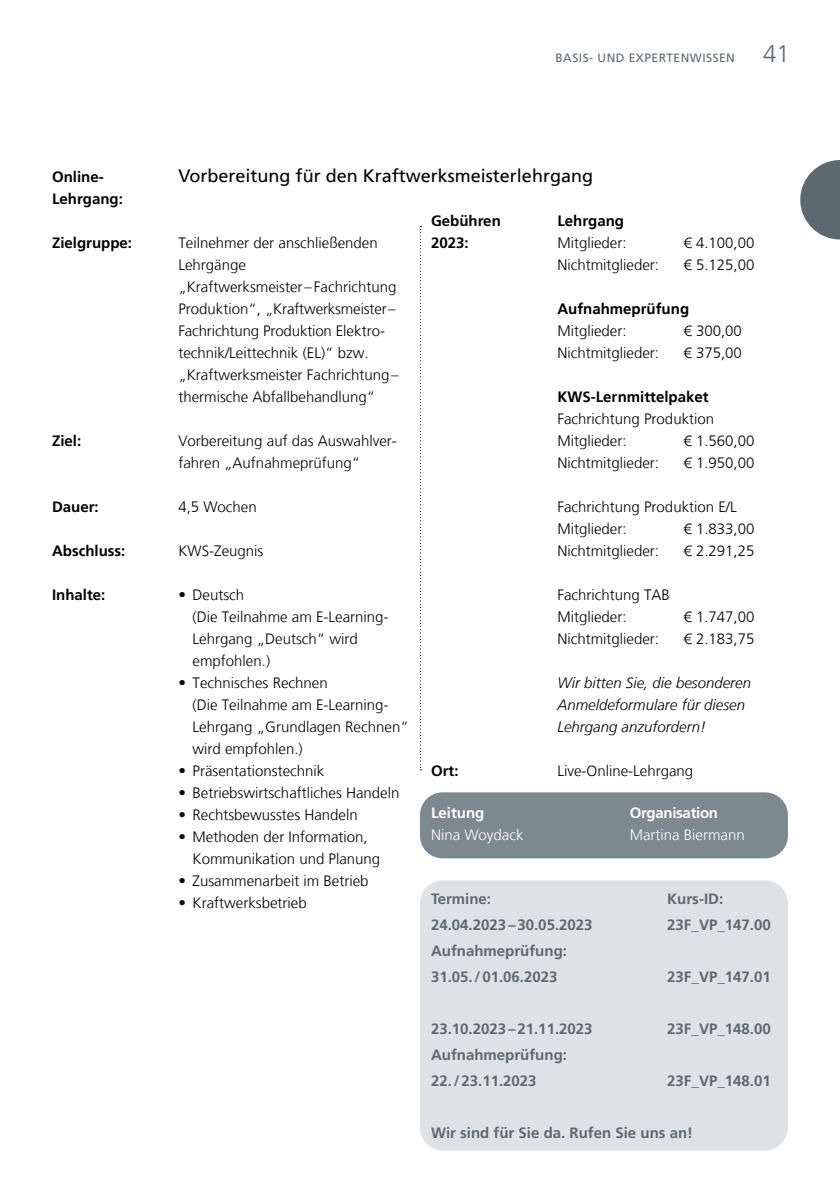
<style>
.page{position:relative;width:840px;height:1191px;background:#fff}
.page>*{position:absolute;margin:0;border:0;box-sizing:border-box;transform-origin:0 0}
.t1{font:18px "Frutiger LT";color:#000}
.t2{font:300 15px/22px "Frutiger LT";color:#000}
.t3{font:700 15px/26px "Frutiger LT Com";color:#5d6970}
.t4{font:700 15px/22px "Frutiger LT Com";color:#000}
.t5{font:italic 300 15px/22px "Frutiger LT";color:#000}
.t6{font:700 15px "Frutiger LT";color:#000}
.t7{font:300 15px "Frutiger LT";color:#fff}
.t8{font:700 15px "Frutiger LT Com";letter-spacing:-.02em;color:#fff}
.t9{font:700 15px "Frutiger LT Com";color:#fff}
.t10{font:12px "Frutiger LT";letter-spacing:.04em;color:#5d6970}
.s1{font-weight:300;font-size:24px}
</style>
<div class="page">
<svg style="left:800px;top:160px;width:39px;height:79px"></svg>
<svg style="left:420px;top:226px;width:1px;height:544px"></svg>
<div style="left:419px;top:880px;width:368px;height:270px;background:#dee2e5;border-radius:23px"></div>
<div style="left:419px;top:792px;width:368px;height:66px;background:#7c8990;border-radius:23px"></div>
<p class="t4" style="left:52px;top:166px;width:72px">Online-<br>Lehrgang:</p>
<p class="t4" style="left:52px;top:232px;width:82px">Zielgruppe:</p>
<p class="t4" style="left:52px;top:430px;width:31px">Ziel:</p>
<p class="t4" style="left:52px;top:496px;width:48px">Dauer:</p>
<p class="t4" style="left:52px;top:540px;width:75px">Abschluss:</p>
<p class="t4" style="left:52px;top:584px;width:55px">Inhalte:</p>
<p class="t10" style="left:555px;top:51px;width:236px">BASIS- UND EXPERTENWISSEN <span class="s1">41</span></p>
<p class="t1" style="left:178px;top:165px;width:416px">Vorbereitung für den Kraftwerksmeisterlehrgang</p>
<p class="t2" style="left:178px;top:232px;width:222px">Teilnehmer der anschließenden<br>Lehrgänge<br>„Kraftwerksmeister –Fachrichtung<br>Produktion“, „Kraftwerksmeister–<br>Fachrichtung Produktion Elektro&shy;technik/Leittechnik (EL)“ bzw. „Kraftwerksmeister Fachrichtung– thermische Abfallbehandlung“</p>
<p class="t2" style="left:178px;top:430px;width:220px">Vorbereitung auf das Auswahlver&shy;fahren „Aufnahmeprüfung“</p>
<p class="t2" style="left:178px;top:496px;width:80px">4,5 Wochen</p>
<p class="t2" style="left:178px;top:540px;width:87px">KWS-Zeugnis</p>
<p class="t2" style="left:192px;top:584px;width:197px;text-indent:-14px">• Deutsch<br>(Die Teilnahme am E-Learning-<br>Lehrgang „Deutsch“ wird empfohlen.)</p>
<p class="t2" style="left:192px;top:672px;width:217px;text-indent:-14px">• Technisches Rechnen<br>(Die Teilnahme am E-Learning-<br>Lehrgang „Grundlagen Rechnen“ wird empfohlen.)</p>
<p class="t2" style="left:178px;top:760px;width:147px">• Präsentationstechnik</p>
<p class="t2" style="left:178px;top:782px;width:222px">• Betriebswirtschaftliches Handeln</p>
<p class="t2" style="left:178px;top:804px;width:181px">• Rechtsbewusstes Handeln</p>
<p class="t2" style="left:192px;top:826px;width:189px;text-indent:-14px">• Methoden der Information,<br>Kommunikation und Planung</p>
<p class="t2" style="left:178px;top:870px;width:192px">• Zusammenarbeit im Betrieb</p>
<p class="t2" style="left:178px;top:892px;width:130px">• Kraftwerksbetrieb</p>
<p class="t4" style="left:431px;top:210px;width:71px">Gebühren<br>2023:</p>
<p class="t4" style="left:431px;top:760px;width:29px">Ort:</p>
<p class="t6" style="left:557px;top:212px;width:68px">Lehrgang</p>
<p class="t2" style="left:557px;top:232px;width:71px">Mitglieder:</p>
<p class="t2" style="left:683px;top:232px;width:72px">€ 4.100,00</p>
<p class="t2" style="left:557px;top:254px;width:103px">Nichtmitglieder:</p>
<p class="t2" style="left:683px;top:254px;width:72px">€ 5.125,00</p>
<p class="t6" style="left:557px;top:300px;width:133px">Aufnahmeprüfung</p>
<p class="t2" style="left:557px;top:320px;width:71px">Mitglieder:</p>
<p class="t2" style="left:683px;top:320px;width:60px">€ 300,00</p>
<p class="t2" style="left:557px;top:342px;width:103px">Nichtmitglieder:</p>
<p class="t2" style="left:683px;top:342px;width:60px">€ 375,00</p>
<p class="t6" style="left:557px;top:388px;width:153px">KWS-Lernmittelpaket</p>
<p class="t2" style="left:557px;top:408px;width:158px">Fachrichtung Produktion<br>Mitglieder:</p>
<p class="t2" style="left:683px;top:430px;width:72px">€ 1.560,00</p>
<p class="t2" style="left:557px;top:452px;width:103px">Nichtmitglieder:</p>
<p class="t2" style="left:683px;top:452px;width:72px">€ 1.950,00</p>
<p class="t2" style="left:557px;top:496px;width:181px">Fachrichtung Produktion E/L<br>Mitglieder:</p>
<p class="t2" style="left:683px;top:518px;width:72px">€ 1.833,00</p>
<p class="t2" style="left:557px;top:540px;width:103px">Nichtmitglieder:</p>
<p class="t2" style="left:683px;top:540px;width:72px">€ 2.291,25</p>
<p class="t2" style="left:557px;top:584px;width:114px">Fachrichtung TAB<br>Mitglieder:</p>
<p class="t2" style="left:683px;top:606px;width:72px">€ 1.747,00</p>
<p class="t2" style="left:557px;top:628px;width:103px">Nichtmitglieder:</p>
<p class="t2" style="left:683px;top:628px;width:72px">€ 2.183,75</p>
<p class="t5" style="left:557px;top:672px;width:195px">Wir bitten Sie, die besonderen<br>Anmeldeformulare für diesen<br>Lehrgang anzufordern!</p>
<p class="t2" style="left:557px;top:760px;width:137px">Live-Online-Lehrgang</p>
<p class="t9" style="left:431px;top:804px;width:55px">Leitung</p>
<p class="t8" style="left:629px;top:804px;width:90px">Organisation</p>
<p class="t7" style="left:431px;top:826px;width:94px">Nina Woydack</p>
<p class="t7" style="left:629px;top:826px;width:117px">Martina Biermann</p>
<p class="t3" style="left:431px;top:885px;width:62px">Termine:</p>
<p class="t3" style="left:667px;top:885px;width:57px">Kurs-ID:</p>
<p class="t3" style="left:431px;top:911px;width:163px">24.04.2023–30.05.2023</p>
<p class="t3" style="left:667px;top:911px;width:105px">23F_VP_147.00</p>
<p class="t3" style="left:431px;top:937px;width:137px">Aufnahmeprüfung:<br>31.05./01.06.2023</p>
<p class="t3" style="left:667px;top:963px;width:105px">23F_VP_147.01</p>
<p class="t3" style="left:431px;top:1015px;width:163px">23.10.2023–21.11.2023</p>
<p class="t3" style="left:667px;top:1015px;width:105px">23F_VP_148.00</p>
<p class="t3" style="left:431px;top:1041px;width:137px">Aufnahmeprüfung:<br>22./23.11.2023</p>
<p class="t3" style="left:667px;top:1067px;width:105px">23F_VP_148.01</p>
<p class="t3" style="left:431px;top:1119px;width:263px">Wir sind für Sie da. Rufen Sie uns an!</p>
</div>
